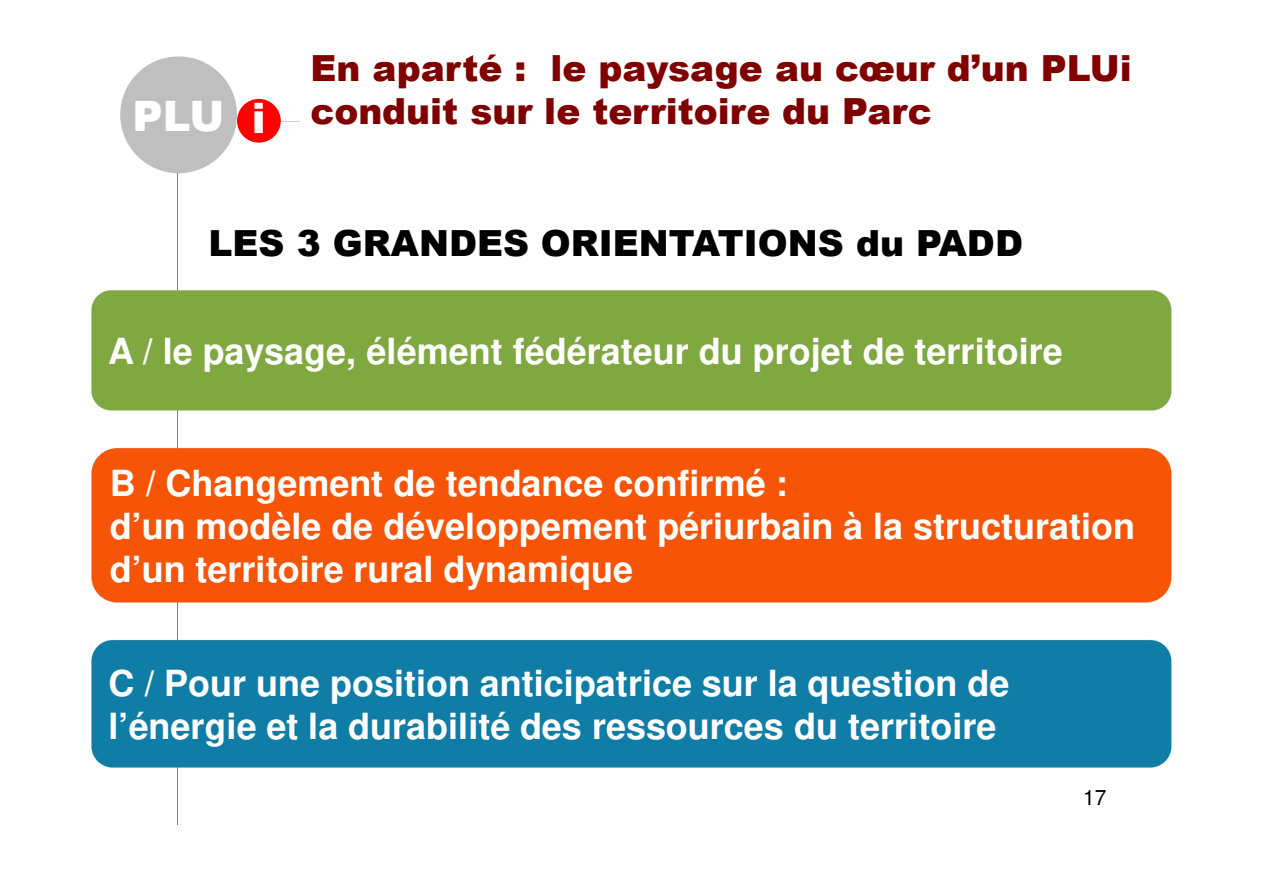
<style>
.page{position:relative;width:1263px;height:893px;background:#fff}
.page>*{position:absolute;margin:0;border:0;box-sizing:border-box;transform-origin:0 0}
.t1{font:900 42px "Arial";color:#fff}
.t2{font:700 36px/43.2px "Helvetica";color:#fff}
.t3{font:900 36px/43.2px "Arial";color:#800000}
.t4{font:900 36px "Arial";color:#000}
.t5{font:21px "Helvetica";color:#000}
</style>
<div class="page">
<svg style="left:281px;top:121px;width:19px;height:1px"></svg>
<div style="left:120px;top:56px;width:117px;height:117px;background:#bfbfbf;border-radius:50%"></div>
<div style="left:237px;top:99px;width:44px;height:44px;background:#f00;border-radius:50%"></div>
<hr style="left:177px;top:173px;width:1px;height:651px;background:#7f7f7f">
<div style="left:91px;top:290px;width:1080px;height:121px;background:#80a841"></div>
<div style="left:91px;top:448px;width:1080px;height:155px;background:#f65406"></div>
<div style="left:91px;top:640px;width:1080px;height:128px;background:#107da6"></div>
<p class="t1" style="left:132px;top:86px;width:135px">PLU i</p>
<p class="t3" style="left:310px;top:45px;width:823px">En aparté : le paysage au cœur d’un PLUi conduit sur le territoire du Parc</p>
<p class="t4" style="left:209px;top:217px;width:816px">LES 3 GRANDES ORIENTATIONS du PADD</p>
<p class="t2" style="left:108px;top:333px;width:956px">A / le paysage, élément fédérateur du projet de territoire</p>
<p class="t2" style="left:110px;top:464px;width:1027px">B / Changement de tendance confirmé :<br>d’un modèle de développement périurbain à la structuration d’un territoire rural dynamique</p>
<p class="t2" style="left:109px;top:664px;width:902px">C / Pour une position anticipatrice sur la question de l’énergie et la durabilité des ressources du territoire</p>
<p class="t5" style="left:1083px;top:789px;width:25px">17</p>
</div>
